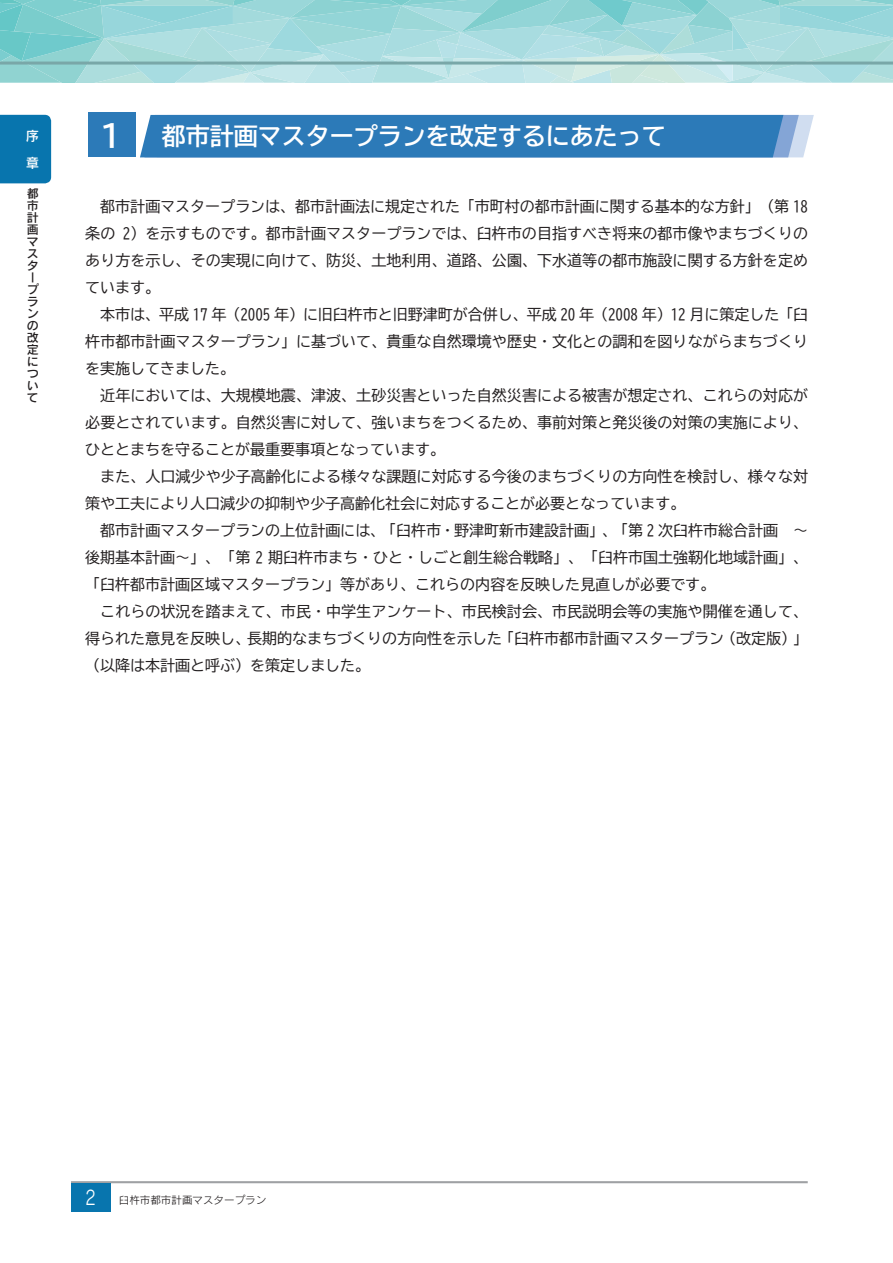
<style>
.page{position:relative;width:893px;height:1263px;background:#fff}
.page>*{position:absolute;margin:0;border:0;box-sizing:border-box;transform-origin:0 0}
.t1{font:24px "BIZ UD Gothic Bold";color:#fff}
.t2{font:15px/27px "BIZ UD Gothic";color:#231f20;text-align:justify}
.t3{font:13.5px/27px "Rodin Pro N DB";color:#fff}
.t4{font:12px/12px "Rodin Pro N DB";color:#231f20}
.t5{font:10.5px "BIZ UD Gothic";color:#231f20}
.t6{font:10.5px "Rodin Pro N M";color:#231f20}
.s1{font-size:30px}
.s2{font-size:18px;color:#fff}
.s3{font-family:"Rodin Pro N M";font-size:19.5px;color:#fff}
</style>
<div class="page">
<svg style="left:0;top:0;width:893px;height:83px;background:#a3dadc"></svg>
<hr style="left:0;top:62px;width:893px;height:3px;background:#79a7a8">
<div style="left:0;top:115px;width:51px;height:68px;background:#0875ae"></div>
<hr style="left:71px;top:1181px;width:737px;height:2px;background:#9fa1a4">
<div style="left:71px;top:1183px;width:39px;height:29px;background:#0875ae"></div>
<div style="left:89px;top:113px;width:47px;height:44px;background:#2c7ab8"></div>
<div style="left:140px;top:115px;width:674px;height:42px;background:#2c7ab8"></div>
<p class="t3" style="left:26px;top:122px;width:14px">序章</p>
<p class="t4" style="left:27px;top:187px;width:14px">都市計画マスタープランの改定について</p>
<h1 class="t1" style="left:96px;top:124px;width:571px"><span class="s1">１</span> 都市計画マスタープランを改定するにあたって</h1>
<p class="t2" style="left:85px;top:193px;width:724px;text-indent:15px">都市計画マスタープランは、都市計画法に規定された「市町村の都市計画に関する基本的な方針」（第 18条の 2）を示すものです。都市計画マスタープランでは、臼杵市の目指すべき将来の都市像やまちづくりのあり方を示し、その実現に向けて、防災、土地利用、道路、公園、下水道等の都市施設に関する方針を定めています。</p>
<p class="t2" style="left:85px;top:301px;width:724px;text-indent:15px">本市は、平成 17 年（2005 年）に旧臼杵市と旧野津町が合併し、平成 20 年（2008 年）12 月に策定した「臼杵市都市計画マスタープラン」に基づいて、貴重な自然環境や歴史・文化との調和を図りながらまちづくりを実施してきました。</p>
<p class="t2" style="left:85px;top:382px;width:724px;text-indent:15px">近年においては、大規模地震、津波、土砂災害といった自然災害による被害が想定され、これらの対応が必要とされています。自然災害に対して、強いまちをつくるため、事前対策と発災後の対策の実施により、ひととまちを守ることが最重要事項となっています。</p>
<p class="t2" style="left:85px;top:463px;width:724px;text-indent:15px">また、人口減少や少子高齢化による様々な課題に対応する今後のまちづくりの方向性を検討し、様々な対策や工夫により人口減少の抑制や少子高齢化社会に対応することが必要となっています。</p>
<p class="t2" style="left:85px;top:517px;width:724px;text-indent:15px">都市計画マスタープランの上位計画には、「臼杵市・野津町新市建設計画」、「第 2 次臼杵市総合計画 ～後期基本計画～」、「第 2 期臼杵市まち・ひと・しごと創生総合戦略」、「臼杵市国土強靭化地域計画」、「臼杵都市計画区域マスタープラン」等があり、これらの内容を反映した見直しが必要です。</p>
<p class="t2" style="left:85px;top:598px;width:724px;text-indent:15px">これらの状況を踏まえて、市民・中学生アンケート、市民検討会、市民説明会等の実施や開催を通して、得られた意見を反映し、長期的なまちづくりの方向性を示した「臼杵市都市計画マスタープラン（改定版）」（以降は本計画と呼ぶ）を策定しました。</p>
<p class="t5" style="left:85px;top:1193px;width:178px"><span class="s2">2</span> <span class="s3">2</span> 臼杵市都市計画マスタープラン</p>
<p class="t6" style="left:119px;top:1193px;width:149px">臼杵市都市計画マスタープラン</p>
</div>
